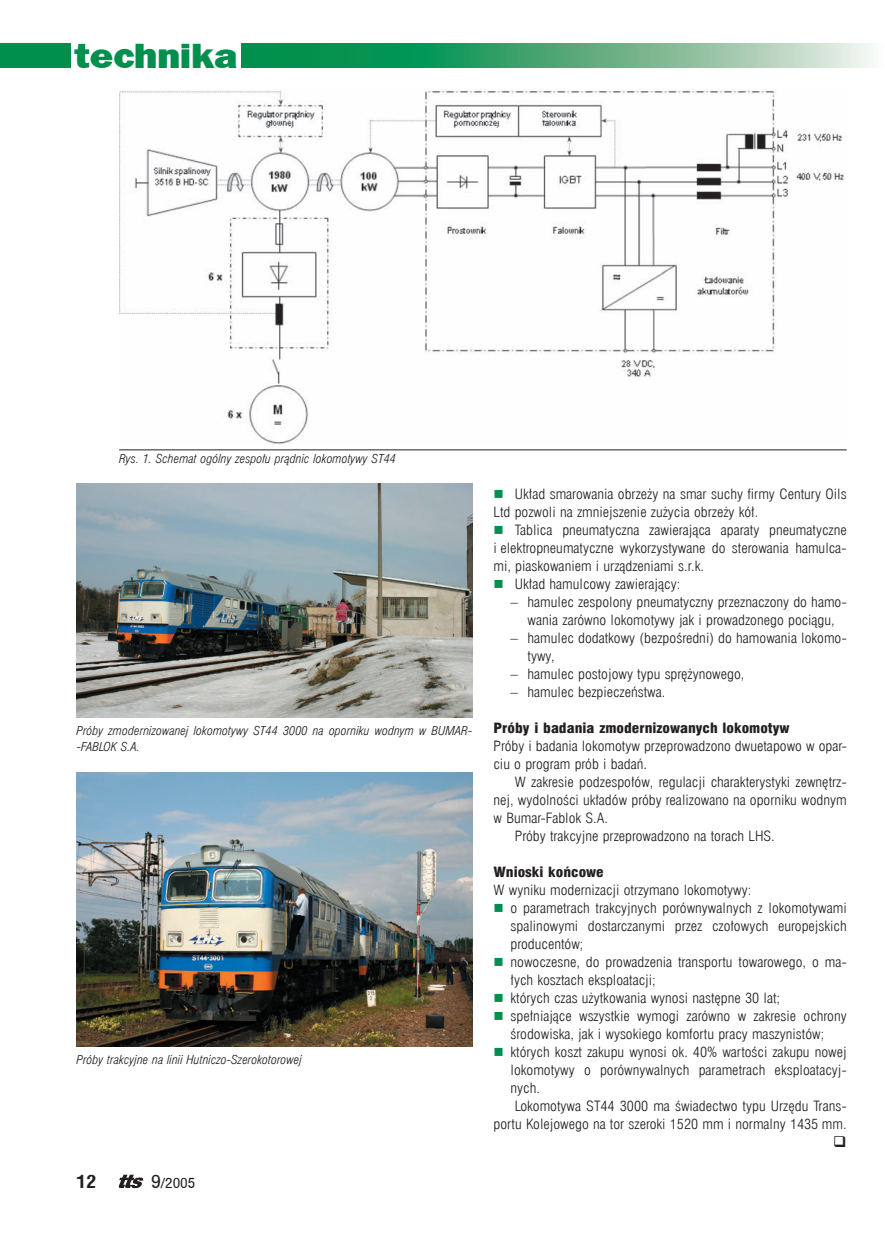
<style>
.page{position:relative;width:885px;height:1238px;background:#fff}
.page>*{position:absolute;margin:0;border:0;box-sizing:border-box;transform-origin:0 0}
.t1{font:36px "Frankfurt Goth Hvypl";color:#008f4d;scale:1.1 1}
.t2{font:700 18px "Switzerland Condpl";color:#231f20;scale:1.1 1}
.t3{font:13.8px/18px "Swis 721 Lt Cn EU Normal";color:#231f20;scale:1.1 1}
.t4{font:13.8px "Swis 721 Blk Cn EU Normal";color:#231f20;scale:1.1 1}
.t5{font:13.8px "Switzerland Condpl";color:#231f20;scale:1.1 1}
.t6{font:12px/16.5px "Swis 721 Lt Cn EU Italic";color:#231f20;scale:1.1 1}
.s1{font-size:18px}
.s2{color:#008f4d}
</style>
<div class="page">
<div style="left:0;top:43px;width:70px;height:25px;background:#008f4d"></div>
<svg style="left:241px;top:43px;width:629px;height:25px;background:#58af82"></svg>
<svg style="left:119px;top:1174px;width:24px;height:13px"></svg>
<img style="left:119px;top:90px;width:726px;height:355px">
<hr style="left:119px;top:449px;width:727px;height:1px;background:#231f20">
<img style="left:77px;top:772px;width:395px;height:274px">
<img style="left:77px;top:483px;width:395px;height:234px">
<h1 class="t1" style="left:74px;top:34px;width:149px">technika</h1>
<p class="t6" style="left:119px;top:451px;width:253px">Rys. 1. Schemat ogólny zespołu prądnic lokomotywy ST44</p>
<p class="t6" style="left:77px;top:722px;width:361px">Próby zmodernizowanej lokomotywy ST44 3000 na oporniku wodnym w BUMAR--FABLOK S.A.</p>
<p class="t6" style="left:77px;top:1051px;width:206px">Próby trakcyjne na linii Hutniczo-Szerokotorowej</p>
<h2 class="t2" style="left:77px;top:1170px;width:20px">12</h2>
<p class="t5" style="left:151px;top:1173px;width:42px"><span class="s1">9</span>/2005</p>
<p class="t3" style="left:493px;top:485px;width:322px"><span class="s2">■</span> Układ smarowania obrzeży na smar suchy firmy Century Oils<br>Ltd pozwoli na zmniejszenie zużycia obrzeży kół.</p>
<p class="t3" style="left:493px;top:521px;width:322px;text-align:justify"><span class="s2">■</span> Tablica pneumatyczna zawierająca aparaty pneumatyczne i elektropneumatyczne wykorzystywane do sterowania hamulca&shy;mi, piaskowaniem i urządzeniami s.r.k.</p>
<p class="t3" style="left:493px;top:575px;width:171px"><span class="s2">■</span> Układ hamulcowy zawierający:</p>
<p class="t3" style="left:510px;top:593px;width:307px;text-align:center">– hamulec zespolony pneumatyczny przeznaczony do hamo&shy;wania zarówno lokomotywy jak i prowadzonego pociągu,</p>
<p class="t3" style="left:527px;top:629px;width:291px;text-indent:-17px">– hamulec dodatkowy (bezpośredni) do hamowania lokomo&shy;tywy,</p>
<p class="t3" style="left:510px;top:665px;width:214px">– hamulec postojowy typu sprężynowego,</p>
<p class="t3" style="left:510px;top:683px;width:142px">– hamulec bezpieczeństwa.</p>
<p class="t4" style="left:493px;top:719px;width:270px">Próby i badania zmodernizowanych lokomotyw</p>
<p class="t3" style="left:493px;top:737px;width:322px">Próby i badania lokomotyw przeprowadzono dwuetapowo w opar&shy;ciu o program prób i badań.</p>
<p class="t3" style="left:514px;top:773px;width:303px">W zakresie podzespołów, regulacji charakterystyki zewnętrz-</p>
<p class="t3" style="left:493px;top:791px;width:322px">nej, wydolności układów próby realizowano na oporniku wodnym</p>
<p class="t3" style="left:493px;top:809px;width:106px">w Bumar-Fablok S.A.</p>
<p class="t3" style="left:514px;top:827px;width:238px">Próby trakcyjne przeprowadzono na torach LHS.</p>
<p class="t4" style="left:493px;top:863px;width:102px">Wnioski końcowe</p>
<p class="t3" style="left:493px;top:881px;width:236px">W wyniku modernizacji otrzymano lokomotywy:</p>
<p class="t3" style="left:510px;top:899px;width:307px;text-align:justify;text-indent:-17px"><span class="s2">■</span> o parametrach trakcyjnych porównywalnych z lokomotywami spalinowymi dostarczanymi przez czołowych europejskich producentów;</p>
<p class="t3" style="left:510px;top:953px;width:307px;text-indent:-17px"><span class="s2">■</span> nowoczesne, do prowadzenia transportu towarowego, o ma&shy;łych kosztach eksploatacji;</p>
<p class="t3" style="left:493px;top:989px;width:262px"><span class="s2">■</span> których czas użytkowania wynosi następne 30 lat;</p>
<p class="t3" style="left:493px;top:1007px;width:322px;text-align:center"><span class="s2">■</span> spełniające wszystkie wymogi zarówno w zakresie ochrony środowiska, jak i wysokiego komfortu pracy maszynistów;</p>
<p class="t3" style="left:493px;top:1043px;width:322px"><span class="s2">■</span> których koszt zakupu wynosi ok. 40% wartości zakupu nowej</p>
<p class="t3" style="left:510px;top:1061px;width:307px">lokomotywy o porównywalnych parametrach eksploatacyj-</p>
<p class="t3" style="left:510px;top:1079px;width:28px">nych.</p>
<p class="t3" style="left:514px;top:1097px;width:303px">Lokomotywa ST44 3000 ma świadectwo typu Urzędu Trans-</p>
<p class="t3" style="left:493px;top:1115px;width:322px">portu Kolejowego na tor szeroki 1520 mm i normalny 1435 mm.</p>
</div>
